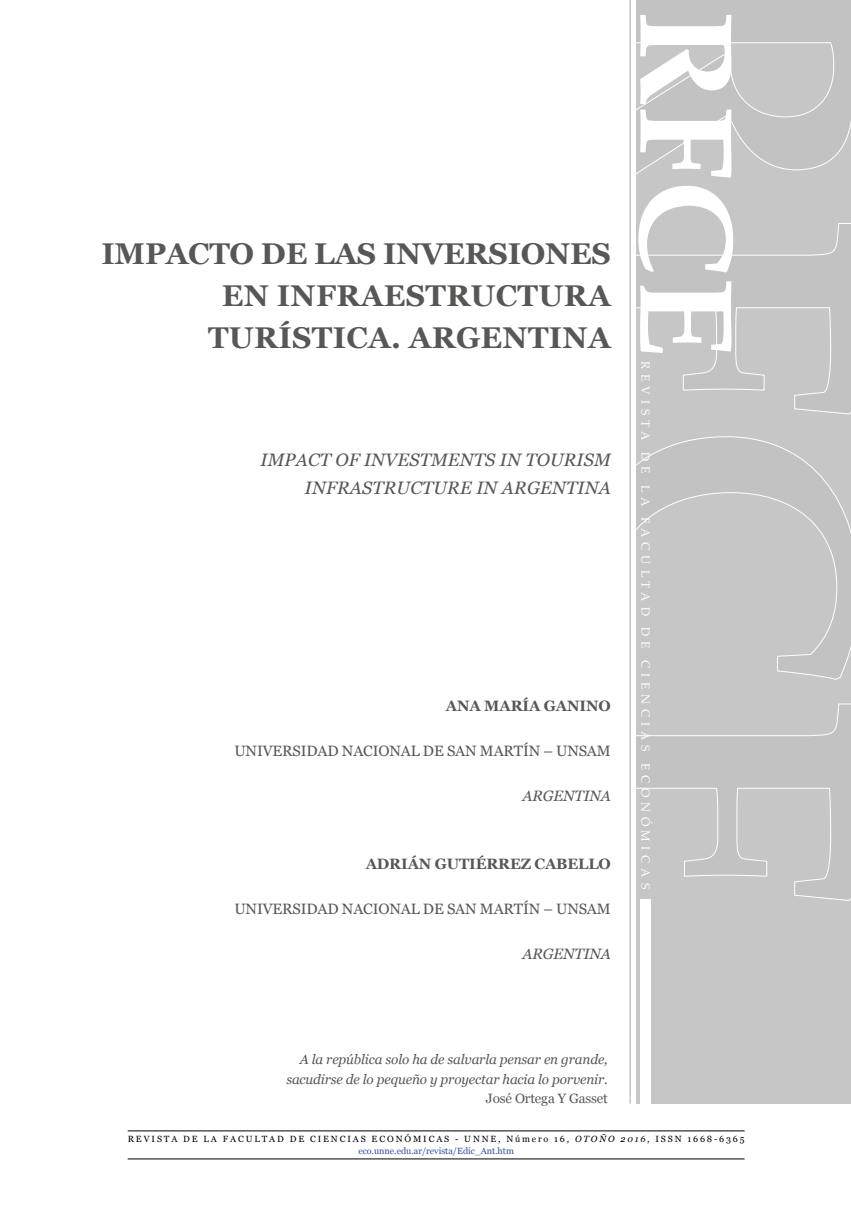
<style>
.page{position:relative;width:851px;height:1212px;background:#fff}
.page>*{position:absolute;margin:0;border:0;box-sizing:border-box;transform-origin:0 0}
.t1{font:700 30px/42px "Georgia";letter-spacing:.01em;color:#575756;text-align:right}
.t2{font:italic 18px/28.5px "Georgia";letter-spacing:.01em;color:#575756;text-align:right}
.t3{font:15px "Georgia";letter-spacing:-.01em;color:#575756}
.t4{font:700 15px "Georgia";letter-spacing:-.01em;color:#575756}
.t5{font:italic 15px "Georgia";letter-spacing:-.01em;color:#575756}
.t6{font:italic 13.5px/19.5px "Georgia";letter-spacing:-.01em;color:#575756;text-align:right}
.t7{font:13.5px "Georgia";letter-spacing:-.01em;color:#575756}
.t8{font:12px "Palatino Linotype";letter-spacing:.4em;color:#fff}
.t9{font:9px/12px "Georgia";letter-spacing:.21em;color:#000;text-align:center}
.s1{font-style:italic}
.s2{color:#294d9d}
</style>
<div class="page">
<div style="left:636px;top:0;width:214px;height:1103px;background:#c6c6c6"></div>
<svg style="left:630px;top:0;width:220px;height:901px"></svg>
<div style="left:617px;top:880px;width:55px;height:39px;background:#c6c6c6"></div>
<div style="left:459px;top:1px;width:177px;height:926px;background:#fff"></div>
<div style="left:640px;top:899px;width:10px;height:313px;background:#fff"></div>
<svg style="left:638px;top:15px;width:95px;height:338px"></svg>
<hr style="left:629px;top:0;width:1px;height:1103px;background:#c6c6c6">
<hr style="left:128px;top:1158px;width:616px;height:1px;background:#000">
<hr style="left:128px;top:1130px;width:616px;height:1px;background:#000">
<h1 class="t1" style="left:101px;top:232px;width:510px">IMPACTO DE LAS INVERSIONES<br>EN INFRAESTRUCTURA<br>TURÍSTICA. ARGENTINA</h1>
<h2 class="t2" style="left:260px;top:445px;width:351px">IMPACT OF INVESTMENTS IN TOURISM<br>INFRASTRUCTURE IN ARGENTINA</h2>
<h3 class="t4" style="left:446px;top:696px;width:166px">ANA MARÍA GANINO</h3>
<h3 class="t3" style="left:234px;top:742px;width:378px">UNIVERSIDAD NACIONAL DE SAN MARTÍN – UNSAM</h3>
<h3 class="t5" style="left:522px;top:786px;width:90px">ARGENTINA</h3>
<h3 class="t4" style="left:365px;top:854px;width:246px">ADRIÁN GUTIÉRREZ CABELLO</h3>
<h3 class="t3" style="left:234px;top:899px;width:378px">UNIVERSIDAD NACIONAL DE SAN MARTÍN – UNSAM</h3>
<h3 class="t5" style="left:522px;top:944px;width:90px">ARGENTINA</h3>
<h3 class="t8" style="left:654px;top:361px;width:529px;rotate:90deg">REVISTA DE LA FACULTAD DE CIENCIAS ECONÓMICAS</h3>
<h3 class="t6" style="left:286px;top:1050px;width:323px">A la república solo ha de salvarla pensar en grande, sacudirse de lo pequeño y proyectar hacia lo porvenir.</h3>
<h3 class="t7" style="left:485px;top:1090px;width:123px">José Ortega Y Gasset</h3>
<p class="t9" style="left:128px;top:1133px;width:618px">REVISTA DE LA FACULTAD DE CIENCIAS ECONÓMICAS - UNNE, Número 16, <span class="s1">OTOÑO 2016</span>, ISSN 1668-6365 <span class="s2">eco.unne.edu.ar/revista/Edic_Ant.htm</span></p>
</div>
